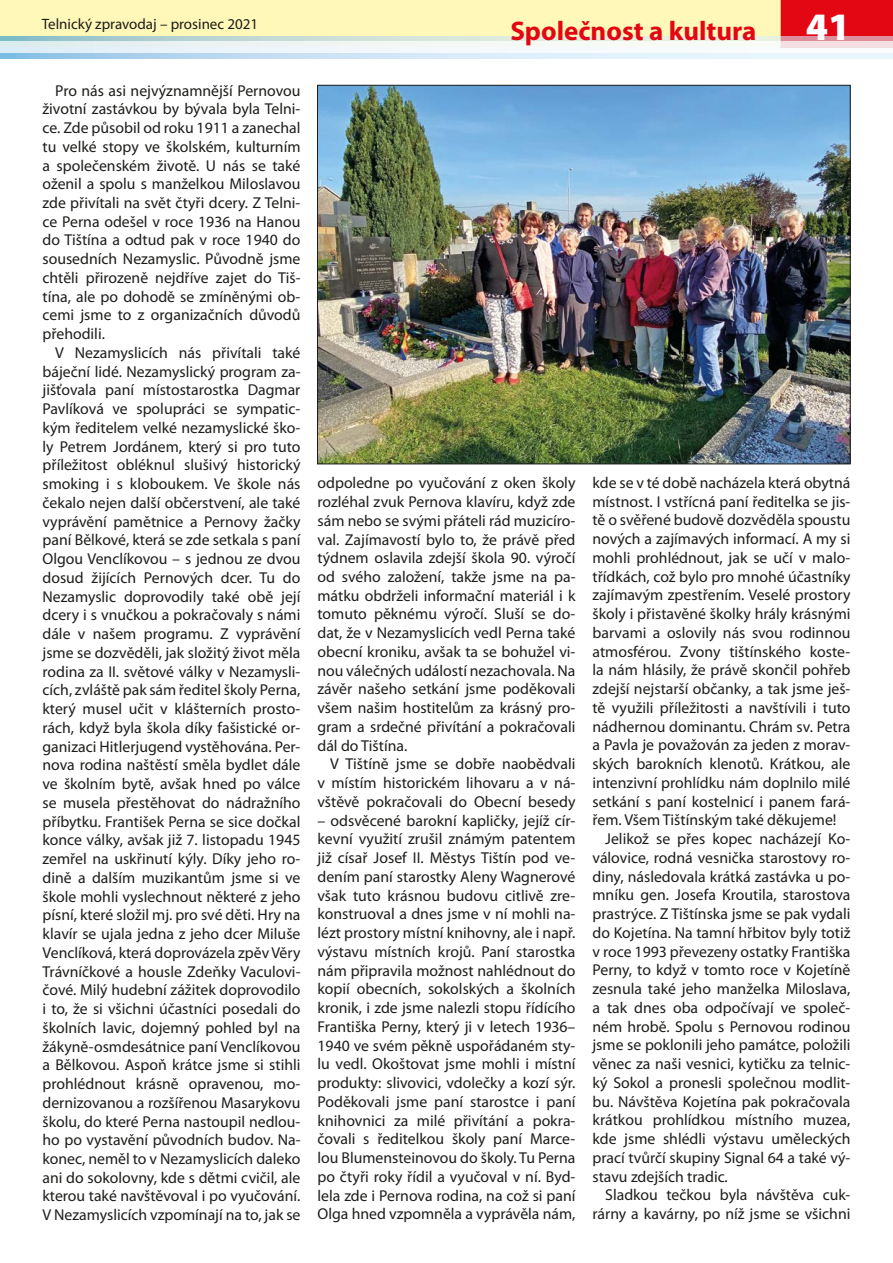
<style>
.page{position:relative;width:893px;height:1263px;background:#fff}
.page>*{position:absolute;margin:0;border:0;box-sizing:border-box;transform-origin:0 0}
.t1{font:900 39px "Myriad Pro";color:#fff}
.t2{font:700 27px "Myriad Pro";color:#e30613}
.t3{font:15.75px/18.8px "Myriad Pro";color:#1d1d1b;text-align:justify}
.t4{font:15px "Myriad Pro";color:#1d1d1b}
</style>
<div class="page">
<div style="left:781px;top:0;width:112px;height:47px;background:#e30613"></div>
<div style="left:0;top:0;width:781px;height:47px;background:#fff8b8"></div>
<svg style="left:0;top:37px;width:893px;height:21px;background:#cfdfe6"></svg>
<svg style="left:0;top:42px;width:893px;height:11px;fill:#f4f7f7"></svg>
<img style="left:319px;top:87px;width:529px;height:375px">
<p class="t4" style="left:42px;top:14px;width:218px">Telnický zpravodaj – prosinec 2021</p>
<h2 class="t2" style="left:510px;top:14px;width:248px">Společnost a kultura</h2>
<h1 class="t1" style="left:806px;top:0;width:46px">41</h1>
<p class="t3" style="left:43px;top:81px;width:259px;text-indent:13px">Pro nás asi nejvýznamnější Pernovou životní zastávkou by bývala byla Telni&shy;ce. Zde působil od roku 1911 a zanechal tu velké stopy ve školském, kulturním a společenském životě. U nás se také oženil a spolu s manželkou Miloslavou zde přivítali na svět čtyři dcery. Z Telni&shy;ce Perna odešel v roce 1936 na Hanou do Tištína a odtud pak v roce 1940 do sousedních Nezamyslic. Původně jsme chtěli přirozeně nejdříve zajet do Tiš&shy;tína, ale po dohodě se zmíněnými ob&shy;cemi jsme to z organizačních důvodů přehodili.</p>
<p class="t3" style="left:43px;top:343px;width:259px;text-indent:13px">V Nezamyslicích nás přivítali také báječní lidé. Nezamyslický program za&shy;jišťovala paní místostarostka Dagmar Pavlíková ve spolupráci se sympatic&shy;kým ředitelem velké nezamyslické ško&shy;ly Petrem Jordánem, který si pro tuto příležitost obléknul slušivý historický smoking i s kloboukem. Ve škole nás čekalo nejen další občerstvení, ale také vyprávění pamětnice a Pernovy žačky paní Bělkové, která se zde setkala s paní Olgou Venclíkovou – s jednou ze dvou dosud žijících Pernových dcer. Tu do Nezamyslic doprovodily také obě její dcery i s vnučkou a pokračovaly s námi dále v našem programu. Z vyprávění jsme se dozvěděli, jak složitý život měla rodina za II. světové války v Nezamysli&shy;cích, zvláště pak sám ředitel školy Perna, který musel učit v klášterních prosto&shy;rách, když byla škola díky fašistické or&shy;ganizaci Hitlerjugend vystěhována. Per&shy;nova rodina naštěstí směla bydlet dále ve školním bytě, avšak hned po válce se musela přestěhovat do nádražního příbytku. František Perna se sice dočkal konce války, avšak již 7. listopadu 1945 zemřel na uskřinutí kýly. Díky jeho ro&shy;dině a dalším muzikantům jsme si ve škole mohli vyslechnout některé z jeho písní, které složil mj. pro své děti. Hry na klavír se ujala jedna z jeho dcer Miluše Venclíková, která doprovázela zpěv Věry Trávníčkové a housle Zdeňky Vaculovi&shy;čové. Milý hudební zážitek doprovodilo i to, že si všichni účastníci posedali do školních lavic, dojemný pohled byl na žákyně-osmdesátnice paní Venclíkovou a Bělkovou. Aspoň krátce jsme si stihli prohlédnout krásně opravenou, mo&shy;dernizovanou a rozšířenou Masarykovu školu, do které Perna nastoupil nedlou&shy;ho po vystavění původních budov. Na&shy;konec, neměl to v Nezamyslicích daleko ani do sokolovny, kde s dětmi cvičil, ale kterou také navštěvoval i po vyučování.<br>V Nezamyslicích vzpomínají na to, jak se</p>
<p class="t3" style="left:592px;top:473px;width:259px">kde se v té době nacházela která obytná</p>
<p class="t3" style="left:592px;top:492px;width:259px">místnost. I vstřícná paní ředitelka se jis-</p>
<p class="t3" style="left:592px;top:511px;width:259px">tě o svěřené budově dozvěděla spoustu</p>
<p class="t3" style="left:592px;top:529px;width:259px">nových a zajímavých informací. A my si</p>
<p class="t3" style="left:592px;top:548px;width:259px">mohli prohlédnout, jak se učí v malo-</p>
<p class="t3" style="left:592px;top:567px;width:259px">třídkách, což bylo pro mnohé účastníky</p>
<p class="t3" style="left:592px;top:585px;width:259px">zajímavým zpestřením. Veselé prostory</p>
<p class="t3" style="left:592px;top:604px;width:259px">školy i přistavěné školky hrály krásnými</p>
<p class="t3" style="left:592px;top:623px;width:259px">barvami a oslovily nás svou rodinnou</p>
<p class="t3" style="left:592px;top:642px;width:259px">atmosférou. Zvony tištínského koste-</p>
<p class="t3" style="left:592px;top:660px;width:259px">la nám hlásily, že právě skončil pohřeb</p>
<p class="t3" style="left:592px;top:679px;width:259px">zdejší nejstarší občanky, a tak jsme ješ-</p>
<p class="t3" style="left:592px;top:698px;width:259px">tě využili příležitosti a navštívili i tuto</p>
<p class="t3" style="left:592px;top:717px;width:259px">nádhernou dominantu. Chrám sv. Petra</p>
<p class="t3" style="left:592px;top:735px;width:259px">a Pavla je považován za jeden z morav-</p>
<p class="t3" style="left:592px;top:754px;width:259px">ských barokních klenotů. Krátkou, ale</p>
<p class="t3" style="left:592px;top:773px;width:259px">intenzivní prohlídku nám doplnilo milé</p>
<p class="t3" style="left:592px;top:792px;width:259px">setkání s paní kostelnicí i panem fará-</p>
<p class="t3" style="left:592px;top:810px;width:246px">řem. Všem Tištínským také děkujeme!</p>
<p class="t3" style="left:605px;top:829px;width:247px">Jelikož se přes kopec nacházejí Ko-</p>
<p class="t3" style="left:592px;top:848px;width:259px">válovice, rodná vesnička starostovy ro-</p>
<p class="t3" style="left:592px;top:867px;width:259px">diny, následovala krátká zastávka u po-</p>
<p class="t3" style="left:592px;top:885px;width:259px">mníku gen. Josefa Kroutila, starostova</p>
<p class="t3" style="left:592px;top:904px;width:259px">prastrýce. Z Tištínska jsme se pak vydali</p>
<p class="t3" style="left:592px;top:923px;width:259px">do Kojetína. Na tamní hřbitov byly totiž</p>
<p class="t3" style="left:592px;top:942px;width:259px">v roce 1993 převezeny ostatky Františka</p>
<p class="t3" style="left:592px;top:960px;width:259px">Perny, to když v tomto roce v Kojetíně</p>
<p class="t3" style="left:592px;top:979px;width:259px">zesnula také jeho manželka Miloslava,</p>
<p class="t3" style="left:592px;top:998px;width:259px">a tak dnes oba odpočívají ve společ-</p>
<p class="t3" style="left:592px;top:1017px;width:259px">ném hrobě. Spolu s Pernovou rodinou</p>
<p class="t3" style="left:592px;top:1035px;width:259px">jsme se poklonili jeho památce, položili</p>
<p class="t3" style="left:592px;top:1054px;width:259px">věnec za naši vesnici, kytičku za telnic-</p>
<p class="t3" style="left:592px;top:1073px;width:259px">ký Sokol a pronesli společnou modlit-</p>
<p class="t3" style="left:592px;top:1092px;width:259px">bu. Návštěva Kojetína pak pokračovala</p>
<p class="t3" style="left:592px;top:1110px;width:259px">krátkou prohlídkou místního muzea,</p>
<p class="t3" style="left:592px;top:1129px;width:259px">kde jsme shlédli výstavu uměleckých</p>
<p class="t3" style="left:592px;top:1148px;width:259px">prací tvůrčí skupiny Signal 64 a také vý-</p>
<p class="t3" style="left:592px;top:1166px;width:137px">stavu zdejších tradic.</p>
<p class="t3" style="left:605px;top:1185px;width:247px">Sladkou tečkou byla návštěva cuk-</p>
<p class="t3" style="left:592px;top:1204px;width:259px">rárny a kavárny, po níž jsme se všichni</p>
<p class="t3" style="left:317px;top:473px;width:259px">odpoledne po vyučování z oken školy rozléhal zvuk Pernova klavíru, když zde sám nebo se svými přáteli rád muzicíro&shy;val. Zajímavostí bylo to, že právě před týdnem oslavila zdejší škola 90. výročí od svého založení, takže jsme na pa&shy;mátku obdrželi informační materiál i k tomuto pěknému výročí. Sluší se do&shy;dat, že v Nezamyslicích vedl Perna také obecní kroniku, avšak ta se bohužel vi&shy;nou válečných událostí nezachovala. Na závěr našeho setkání jsme poděkovali všem našim hostitelům za krásný pro&shy;gram a srdečné přivítání a pokračovali dál do Tištína.</p>
<p class="t3" style="left:317px;top:754px;width:259px;text-indent:13px">V Tištíně jsme se dobře naobědvali v místím historickém lihovaru a v ná&shy;vštěvě pokračovali do Obecní besedy</p>
<p class="t3" style="left:317px;top:811px;width:259px">– odsvěcené barokní kapličky, jejíž cír&shy;kevní využití zrušil známým patentem již císař Josef II. Městys Tištín pod ve&shy;dením paní starostky Aleny Wagnerové však tuto krásnou budovu citlivě zre&shy;konstruoval a dnes jsme v ní mohli na&shy;lézt prostory místní knihovny, ale i např. výstavu místních krojů. Paní starostka nám připravila možnost nahlédnout do kopií obecních, sokolských a školních kronik, i zde jsme nalezli stopu řídícího Františka Perny, který ji v letech 1936– 1940 ve svém pěkně uspořádaném sty&shy;lu vedl. Okoštovat jsme mohli i místní produkty: slivovici, vdolečky a kozí sýr.<br>Poděkovali jsme paní starostce i paní knihovnici za milé přivítání a pokra&shy;čovali s ředitelkou školy paní Marce&shy;lou Blumensteinovou do školy. Tu Perna po čtyři roky řídil a vyučoval v ní. Byd&shy;lela zde i Pernova rodina, na což si paní Olga hned vzpomněla a vyprávěla nám,</p>
</div>
